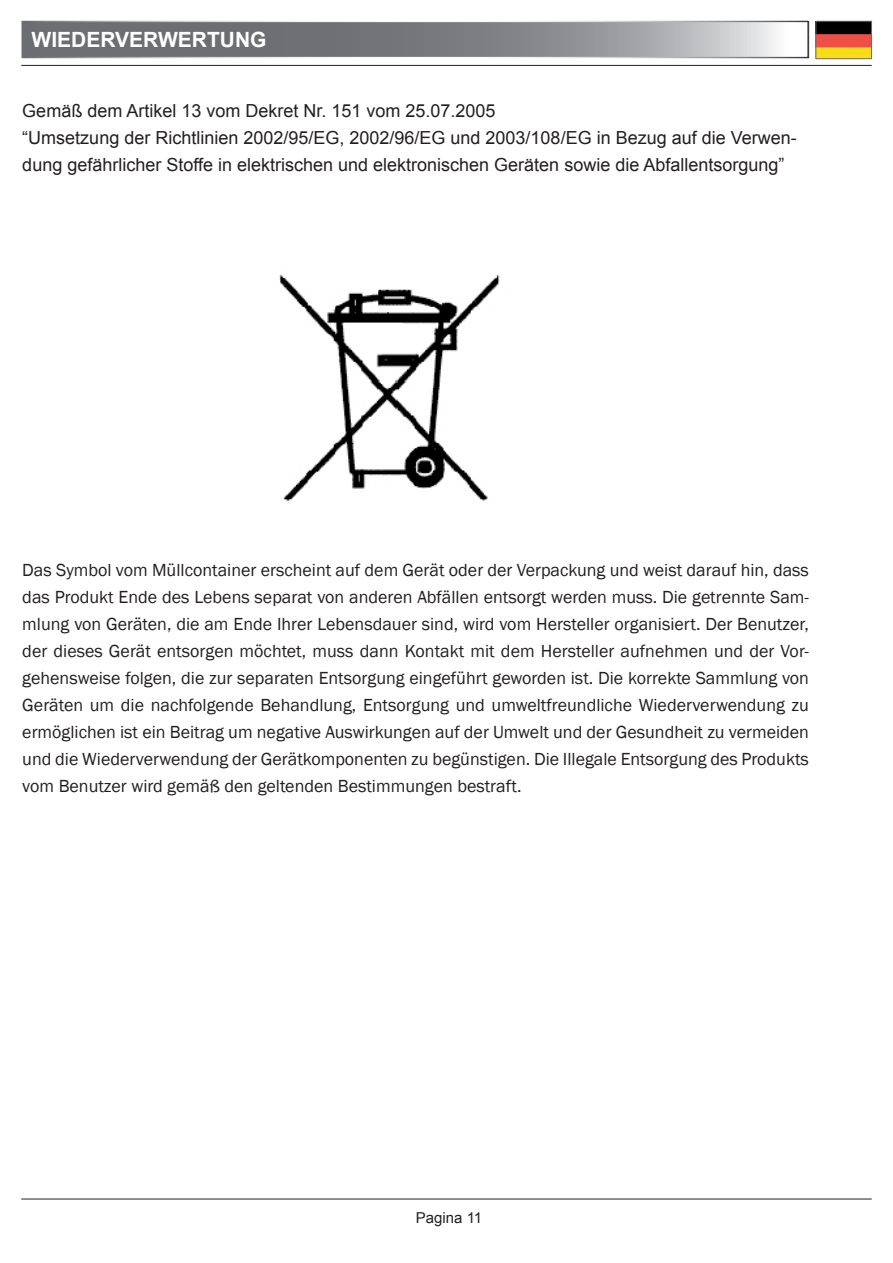
<style>
.page{position:relative;width:893px;height:1263px;background:#fff}
.page>*{position:absolute;margin:0;border:0;box-sizing:border-box;transform-origin:0 0}
.t1{font:700 21px "Arial";color:#fff}
.t2{font:18px/27px "Franklin Gothic";color:#231f20;text-align:justify}
.t3{font:18px/27px "Arial";color:#231f20}
.t4{font:15px "Arial";color:#231f20}
</style>
<div class="page">
<hr style="left:21px;top:1199px;width:851px;height:1px;background:#231f20">
<hr style="left:21px;top:65px;width:851px;height:1px;background:#231f20">
<svg style="left:24px;top:23px;width:751px;height:33px;background:#85878a"></svg>
<img style="left:818px;top:23px;width:52px;height:34px">
<div style="left:816px;top:21px;width:56px;height:38px;border:1px solid #6c6d70"></div>
<div style="left:22px;top:21px;width:787px;height:37px;border:1px solid #fff"></div>
<img style="left:279px;top:274px;width:221px;height:229px">
<p class="t1" style="left:32px;top:26px;width:236px">WIEDERVERWERTUNG</p>
<p class="t3" style="left:22px;top:98px;width:776px">Gemäß dem Artikel 13 vom Dekret Nr. 151 vom 25.07.2005<br>“Umsetzung der Richtlinien 2002/95/EG, 2002/96/EG und 2003/108/EG in Bezug auf die Verwen&shy;dung gefährlicher Stoffe in elektrischen und elektronischen Geräten sowie die Abfallentsorgung”</p>
<p class="t2" style="left:22px;top:557px;width:788px">Das Symbol vom Müllcontainer erscheint auf dem Gerät oder der Verpackung und weist darauf hin, dass das Produkt Ende des Lebens separat von anderen Abfällen entsorgt werden muss. Die getrennte Sam&shy;mlung von Geräten, die am Ende Ihrer Lebensdauer sind, wird vom Hersteller organisiert. Der Benutzer, der dieses Gerät entsorgen möchtet, muss dann Kontakt mit dem Hersteller aufnehmen und der Vor&shy;gehensweise folgen, die zur separaten Entsorgung eingeführt geworden ist. Die korrekte Sammlung von Geräten um die nachfolgende Behandlung, Entsorgung und umweltfreundliche Wiederverwendung zu ermöglichen ist ein Beitrag um negative Auswirkungen auf der Umwelt und der Gesundheit zu vermeiden und die Wiederverwendung der Gerätkomponenten zu begünstigen. Die Illegale Entsorgung des Produkts vom Benutzer wird gemäß den geltenden Bestimmungen bestraft.</p>
<p class="t4" style="left:416px;top:1208px;width:68px">Pagina 11</p>
</div>
